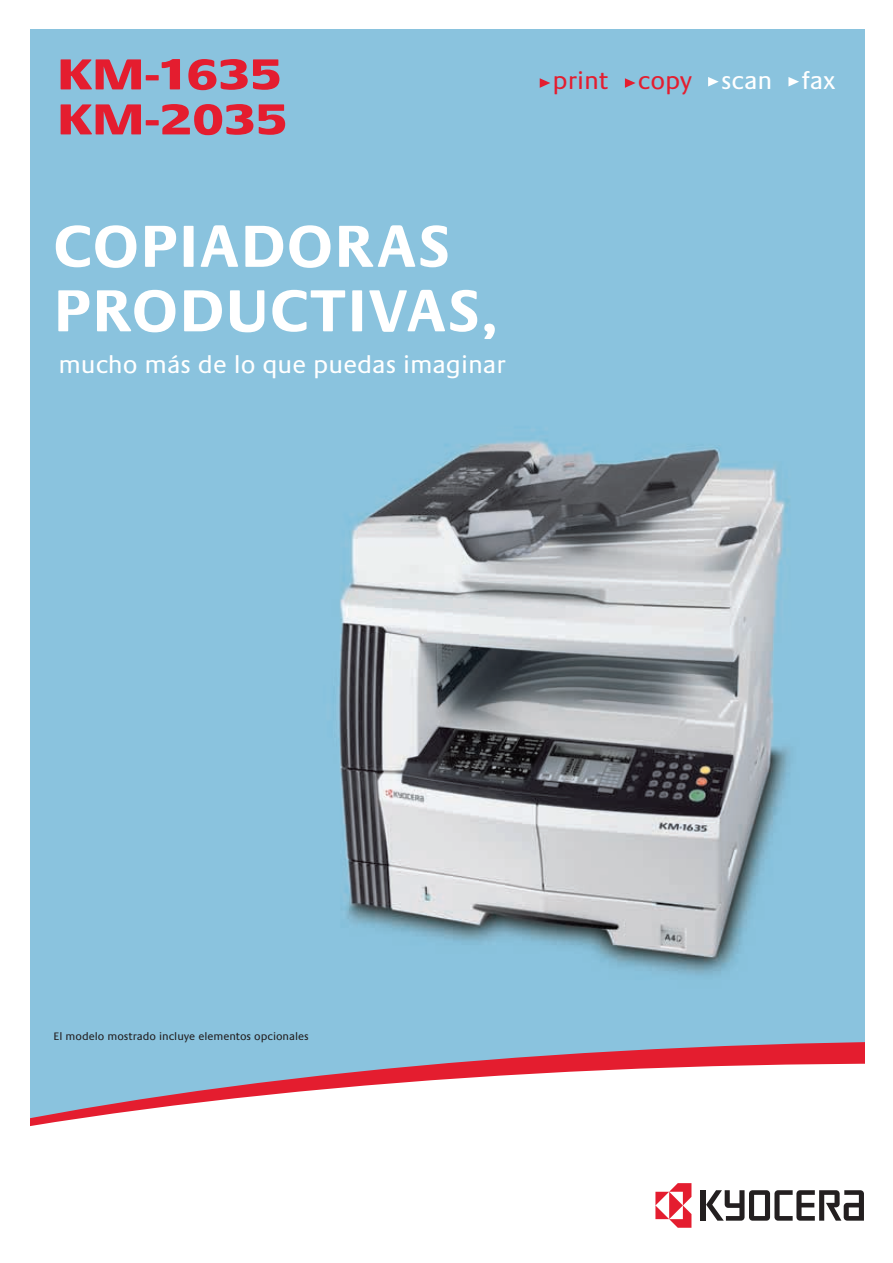
<style>
.page{position:relative;width:893px;height:1263px;background:#fff}
.page>*{position:absolute;margin:0;border:0;box-sizing:border-box;transform-origin:0 0}
.t1{font:700 61.5px/64.5px "Praxis EF";letter-spacing:.03em;color:#fff}
.t2{font:800 45px/45px "Praxis EF";letter-spacing:.03em;color:#e41d2f;scale:1.2 1}
.t3{font:25.5px "Praxis EF";color:#fff}
.t4{font:25.5px "Praxis EF";color:#e41d2f}
.t5{font:11.25px "Praxis EF";color:#231f20}
.s1{color:#fff}
</style>
<div class="page">
<img style="left:30px;top:30px;width:834px;height:1011px">
<svg style="left:30px;top:1041px;width:834px;height:23px;background:#a491aa"></svg>
<svg style="left:30px;top:1064px;width:804px;height:62px"></svg>
<svg style="left:655px;top:1183px;width:36px;height:45px"></svg>
<div style="left:700px;top:1190px;width:5px;height:31px;background:#231f20"></div>
<svg style="left:706px;top:1190px;width:157px;height:31px"></svg>
<svg style="left:788px;top:77px;width:11px;height:10px"></svg>
<svg style="left:708px;top:77px;width:10px;height:10px"></svg>
<svg style="left:625px;top:78px;width:10px;height:10px"></svg>
<svg style="left:539px;top:78px;width:11px;height:10px"></svg>
<h2 class="t2" style="left:58px;top:56px;width:192px">KM-1635<br>KM-2035</h2>
<h1 class="t1" style="left:54px;top:219px;width:445px">COPIADORAS<br>PRODUCTIVAS,</h1>
<h3 class="t3" style="left:58px;top:356px;width:449px">mucho más de lo que puedas imaginar</h3>
<h3 class="t4" style="left:552px;top:71px;width:284px">print copy <span class="s1">scan fax</span></h3>
<p class="t5" style="left:54px;top:1032px;width:257px">El modelo mostrado incluye elementos opcionales</p>
</div>
